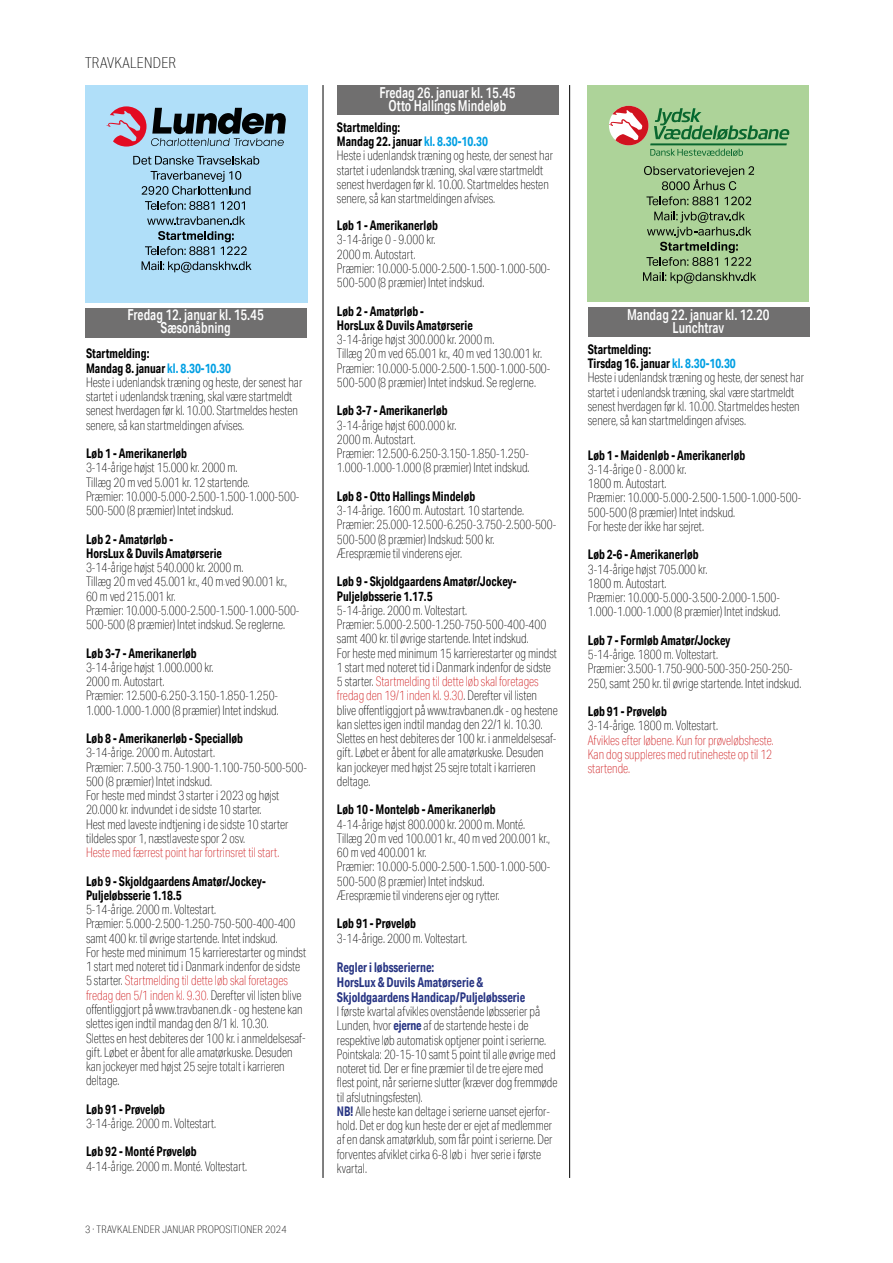
<style>
.page{position:relative;width:893px;height:1263px;background:#fff}
.page>*{position:absolute;margin:0;border:0;box-sizing:border-box;transform-origin:0 0}
.t1{font:500 15.15px/13.5px "Aktiv Grotesk Cd";color:#fff;text-align:center;scale:.89 1}
.t2{font:100 15px "Aktiv Grotesk Cd";letter-spacing:.02em;color:#000}
.t3{font:700 13.5px/15px "Aktiv Grotesk Cd";color:#283583;scale:.89 1}
.t4{font:100 13.2px/14.2px "Aktiv Grotesk Cd";color:#000;scale:.89 1}
.t5{font:700 13.2px/14.2px "Aktiv Grotesk Cd";color:#000;scale:.89 1}
.t6{font:100 13.2px/14.2px "Aktiv Grotesk Cd";color:#cd1719;scale:.89 1}
.t7{font:100 10.5px "Aktiv Grotesk Cd";letter-spacing:.02em;color:#000}
.s1{font-weight:700}
.s2{font-weight:700;color:#009fe3}
.s3{color:#cd1719}
.s4{font-weight:700;color:#283583}
</style>
<div class="page">
<div style="left:85px;top:85px;width:222px;height:217px;background:#b0dff9"></div>
<svg style="left:106px;top:106px;width:180px;height:41px"></svg>
<svg style="left:133px;top:156px;width:126px;height:9px"></svg>
<svg style="left:142px;top:171px;width:108px;height:24px"></svg>
<svg style="left:145px;top:201px;width:69px;height:9px"></svg>
<svg style="left:221px;top:201px;width:24px;height:9px"></svg>
<svg style="left:147px;top:216px;width:98px;height:9px"></svg>
<svg style="left:145px;top:231px;width:102px;height:24px"></svg>
<svg style="left:142px;top:261px;width:110px;height:12px"></svg>
<hr style="left:323px;top:85px;width:1px;height:1093px;background:#000">
<hr style="left:569px;top:85px;width:1px;height:1093px;background:#000">
<div style="left:337px;top:85px;width:222px;height:30px;background:#706f6f"></div>
<div style="left:85px;top:308px;width:222px;height:30px;background:#706f6f"></div>
<div style="left:587px;top:86px;width:222px;height:216px;background:#add399"></div>
<svg style="left:609px;top:106px;width:180px;height:50px"></svg>
<svg style="left:644px;top:166px;width:110px;height:24px"></svg>
<svg style="left:646px;top:196px;width:72px;height:9px"></svg>
<svg style="left:724px;top:197px;width:27px;height:8px"></svg>
<svg style="left:646px;top:212px;width:105px;height:54px"></svg>
<svg style="left:643px;top:272px;width:113px;height:11px"></svg>
<div style="left:588px;top:307px;width:222px;height:29px;background:#706f6f"></div>
<p class="t2" style="left:85px;top:54px;width:92px">TRAVKALENDER</p>
<p class="t1" style="left:379px;top:85px;width:155px">Fredag 26. januar kl. 15.45<br>Otto Hallings Mindeløb</p>
<p class="t4" style="left:337px;top:120px;width:245px"><span class="s1">Startmelding:<br>Mandag 22. januar</span> <span class="s2">kl. 8.30-10.30<br></span>Heste i udenlandsk træning og heste, der senest har startet i udenlandsk træning, skal være startmeldt senest hverdagen før kl. 10.00. Startmeldes hesten senere, så kan startmeldingen afvises.</p>
<p class="t5" style="left:337px;top:218px;width:115px">Løb 1 - Amerikanerløb</p>
<p class="t4" style="left:337px;top:232px;width:241px">3-14-årige 0 - 9.000 kr.<br>2000 m. Autostart.<br>Præmier: 10.000-5.000-2.500-1.500-1.000-500-<br>500-500 (8 præmier) Intet indskud.</p>
<p class="t5" style="left:337px;top:304px;width:154px">Løb 2 - Amatørløb -<br>HorsLux &amp; Duvils Amatørserie</p>
<p class="t4" style="left:337px;top:332px;width:241px">3-14-årige højst 300.000 kr. 2000 m.<br>Tillæg 20 m ved 65.001 kr., 40 m ved 130.001 kr.<br>Præmier: 10.000-5.000-2.500-1.500-1.000-500- 500-500 (8 præmier) Intet indskud. Se reglerne.</p>
<p class="t5" style="left:337px;top:403px;width:126px">Løb 3-7 - Amerikanerløb</p>
<p class="t4" style="left:337px;top:418px;width:218px">3-14-årige højst 600.000 kr.<br>2000 m. Autostart.<br>Præmier: 12.500-6.250-3.150-1.850-1.250- 1.000-1.000-1.000 (8 præmier) Intet indskud.</p>
<p class="t5" style="left:337px;top:489px;width:157px">Løb 8 - Otto Hallings Mindeløb</p>
<p class="t4" style="left:337px;top:503px;width:248px">3-14-årige. 1600 m. Autostart. 10 startende.<br>Præmier: 25.000-12.500-6.250-3.750-2.500-500- 500-500 (8 præmier) Indskud: 500 kr.<br>Ærespræmie til vinderens ejer.</p>
<p class="t5" style="left:337px;top:574px;width:203px">Løb 9 - Skjoldgaardens Amatør/Jockey-<br>Puljeløbsserie 1.17.5</p>
<p class="t4" style="left:337px;top:603px;width:250px">5-14-årige. 2000 m. Voltestart.<br>Præmier: 5.000-2.500-1.250-750-500-400-400 samt 400 kr. til øvrige startende. Intet indskud.<br>For heste med minimum 15 karrierestarter og mindst 1 start med noteret tid i Danmark indenfor de sidste 5 starter. <span class="s3">Startmelding til dette løb skal foretages fredag den 19/1 inden kl. 9.30</span>. Derefter vil listen blive offentliggjort på www.travbanen.dk - og hestene kan slettes igen indtil mandag den 22/1 kl. 10.30.<br>Slettes en hest debiteres der 100 kr. i anmeldelsesaf&shy;gift. Løbet er åbent for alle amatørkuske. Desuden kan jockeyer med højst 25 sejre totalt i karrieren deltage.</p>
<p class="t5" style="left:337px;top:802px;width:180px">Løb 10 - Monteløb - Amerikanerløb</p>
<p class="t4" style="left:337px;top:817px;width:241px">4-14-årige højst 800.000 kr. 2000 m. Monté.<br>Tillæg 20 m ved 100.001 kr., 40 m ved 200.001 kr., 60 m ved 400.001 kr.<br>Præmier: 10.000-5.000-2.500-1.500-1.000-500- 500-500 (8 præmier) Intet indskud.<br>Ærespræmie til vinderens ejer og rytter.</p>
<p class="t5" style="left:337px;top:916px;width:90px">Løb 91 - Prøveløb</p>
<p class="t4" style="left:337px;top:931px;width:148px">3-14-årige. 2000 m. Voltestart.</p>
<p class="t3" style="left:337px;top:959px;width:213px">Regler i løbsserierne:<br>HorsLux &amp; Duvils Amatørserie &amp;<br>Skjoldgaardens Handicap/Puljeløbsserie</p>
<p class="t4" style="left:337px;top:1004px;width:249px">I første kvartal afvikles ovenstående løbsserier på Lunden, hvor <span class="s4">ejerne</span> af de startende heste i de respektive løb automatisk optjener point i serierne.<br>Pointskala: 20-15-10 samt 5 point til alle øvrige med noteret tid. Der er fine præmier til de tre ejere med flest point, når serierne slutter (kræver dog fremmøde til afslutningsfesten).<br><span class="s4">NB!</span> Alle heste kan deltage i serierne uanset ejerfor&shy;hold. Det er dog kun heste der er ejet af medlemmer af en dansk amatørklub, som får point i serierne. Der forventes afviklet cirka 6-8 løb i hver serie i første kvartal.</p>
<p class="t1" style="left:127px;top:307px;width:155px">Fredag 12. januar kl. 15.45<br>Sæsonåbning</p>
<p class="t1" style="left:627px;top:307px;width:162px">Mandag 22. januar kl. 12.20<br>Lunchtrav</p>
<p class="t1" style="left:127px;top:323px;width:156px">Fredag 1. oktober kl. 15.45</p>
<p class="t4" style="left:588px;top:342px;width:245px"><span class="s1">Startmelding:<br>Tirsdag 16. januar</span> <span class="s2">kl. 8.30-10.30<br></span>Heste i udenlandsk træning og heste, der senest har startet i udenlandsk træning, skal være startmeldt senest hverdagen før kl. 10.00. Startmeldes hesten senere, så kan startmeldingen afvises.</p>
<p class="t5" style="left:588px;top:448px;width:179px">Løb 1 - Maidenløb - Amerikanerløb</p>
<p class="t4" style="left:588px;top:462px;width:241px">3-14-årige 0 - 8.000 kr.<br>1800 m. Autostart.<br>Præmier: 10.000-5.000-2.500-1.500-1.000-500-<br>500-500 (8 præmier) Intet indskud.<br>For heste der ikke har sejret.</p>
<p class="t5" style="left:588px;top:547px;width:126px">Løb 2-6 - Amerikanerløb</p>
<p class="t4" style="left:588px;top:562px;width:218px">3-14-årige højst 705.000 kr.<br>1800 m. Autostart.<br>Præmier: 10.000-5.000-3.500-2.000-1.500- 1.000-1.000-1.000 (8 præmier) Intet indskud.</p>
<p class="t5" style="left:588px;top:633px;width:162px">Løb 7 - Formløb Amatør/Jockey</p>
<p class="t4" style="left:588px;top:647px;width:242px">5-14-årige. 1800 m. Voltestart.<br>Præmier: 3.500-1.750-900-500-350-250-250-<br>250, samt 250 kr. til øvrige startende. Intet indskud.</p>
<p class="t5" style="left:588px;top:704px;width:90px">Løb 91 - Prøveløb</p>
<p class="t4" style="left:588px;top:719px;width:148px">3-14-årige. 1800 m. Voltestart.</p>
<p class="t6" style="left:588px;top:733px;width:211px">Afvikles efter løbene. Kun for prøveløbsheste.<br>Kan dog suppleres med rutineheste op til 12 startende.</p>
<p class="t4" style="left:86px;top:346px;width:245px"><span class="s1">Startmelding:<br>Mandag 8. januar</span> <span class="s2">kl. 8.30-10.30<br></span>Heste i udenlandsk træning og heste, der senest har startet i udenlandsk træning, skal være startmeldt senest hverdagen før kl. 10.00. Startmeldes hesten senere, så kan startmeldingen afvises.</p>
<p class="t5" style="left:86px;top:446px;width:115px">Løb 1 - Amerikanerløb</p>
<p class="t4" style="left:86px;top:460px;width:241px">3-14-årige højst 15.000 kr. 2000 m.<br>Tillæg 20 m ved 5.001 kr. 12 startende.<br>Præmier: 10.000-5.000-2.500-1.500-1.000-500- 500-500 (8 præmier) Intet indskud.</p>
<p class="t5" style="left:86px;top:532px;width:154px">Løb 2 - Amatørløb -<br>HorsLux &amp; Duvils Amatørserie</p>
<p class="t4" style="left:86px;top:560px;width:241px">3-14-årige højst 540.000 kr. 2000 m.<br>Tillæg 20 m ved 45.001 kr., 40 m ved 90.001 kr., 60 m ved 215.001 kr.<br>Præmier: 10.000-5.000-2.500-1.500-1.000-500- 500-500 (8 præmier) Intet indskud. Se reglerne.</p>
<p class="t5" style="left:86px;top:646px;width:126px">Løb 3-7 - Amerikanerløb</p>
<p class="t4" style="left:86px;top:660px;width:218px">3-14-årige højst 1.000.000 kr.<br>2000 m. Autostart.<br>Præmier: 12.500-6.250-3.150-1.850-1.250- 1.000-1.000-1.000 (8 præmier) Intet indskud.</p>
<p class="t5" style="left:86px;top:731px;width:178px">Løb 8 - Amerikanerløb - Specialløb</p>
<p class="t4" style="left:86px;top:746px;width:250px">3-14-årige. 2000 m. Autostart.<br>Præmier: 7.500-3.750-1.900-1.100-750-500-500- 500 (8 præmier) Intet indskud.<br>For heste med mindst 3 starter i 2023 og højst 20.000 kr. indvundet i de sidste 10 starter.<br>Hest med laveste indtjening i de sidste 10 starter tildeles spor 1, næstlaveste spor 2 osv.</p>
<p class="t6" style="left:86px;top:845px;width:219px">Heste med færrest point har fortrinsret til start.</p>
<p class="t5" style="left:86px;top:874px;width:203px">Løb 9 - Skjoldgaardens Amatør/Jockey-<br>Puljeløbsserie 1.18.5</p>
<p class="t4" style="left:86px;top:902px;width:249px">5-14-årige. 2000 m. Voltestart.<br>Præmier: 5.000-2.500-1.250-750-500-400-400 samt 400 kr. til øvrige startende. Intet indskud.<br>For heste med minimum 15 karrierestarter og mindst 1 start med noteret tid i Danmark indenfor de sidste 5 starter. <span class="s3">Startmelding til dette løb skal foretages fredag den 5/1 inden kl. 9.30.</span> Derefter vil listen blive offentliggjort på www.travbanen.dk - og hestene kan slettes igen indtil mandag den 8/1 kl. 10.30.<br>Slettes en hest debiteres der 100 kr. i anmeldelsesaf&shy;gift. Løbet er åbent for alle amatørkuske. Desuden kan jockeyer med højst 25 sejre totalt i karrieren deltage.</p>
<p class="t5" style="left:86px;top:1102px;width:90px">Løb 91 - Prøveløb</p>
<p class="t4" style="left:86px;top:1116px;width:148px">3-14-årige. 2000 m. Voltestart.</p>
<p class="t5" style="left:86px;top:1144px;width:126px">Løb 92 - Monté Prøveløb</p>
<p class="t4" style="left:86px;top:1159px;width:183px">4-14-årige. 2000 m. Monté. Voltestart.</p>
<p class="t7" style="left:85px;top:1223px;width:203px">3 · TRAVKALENDER JANUAR PROPOSITIONER 2024</p>
</div>
